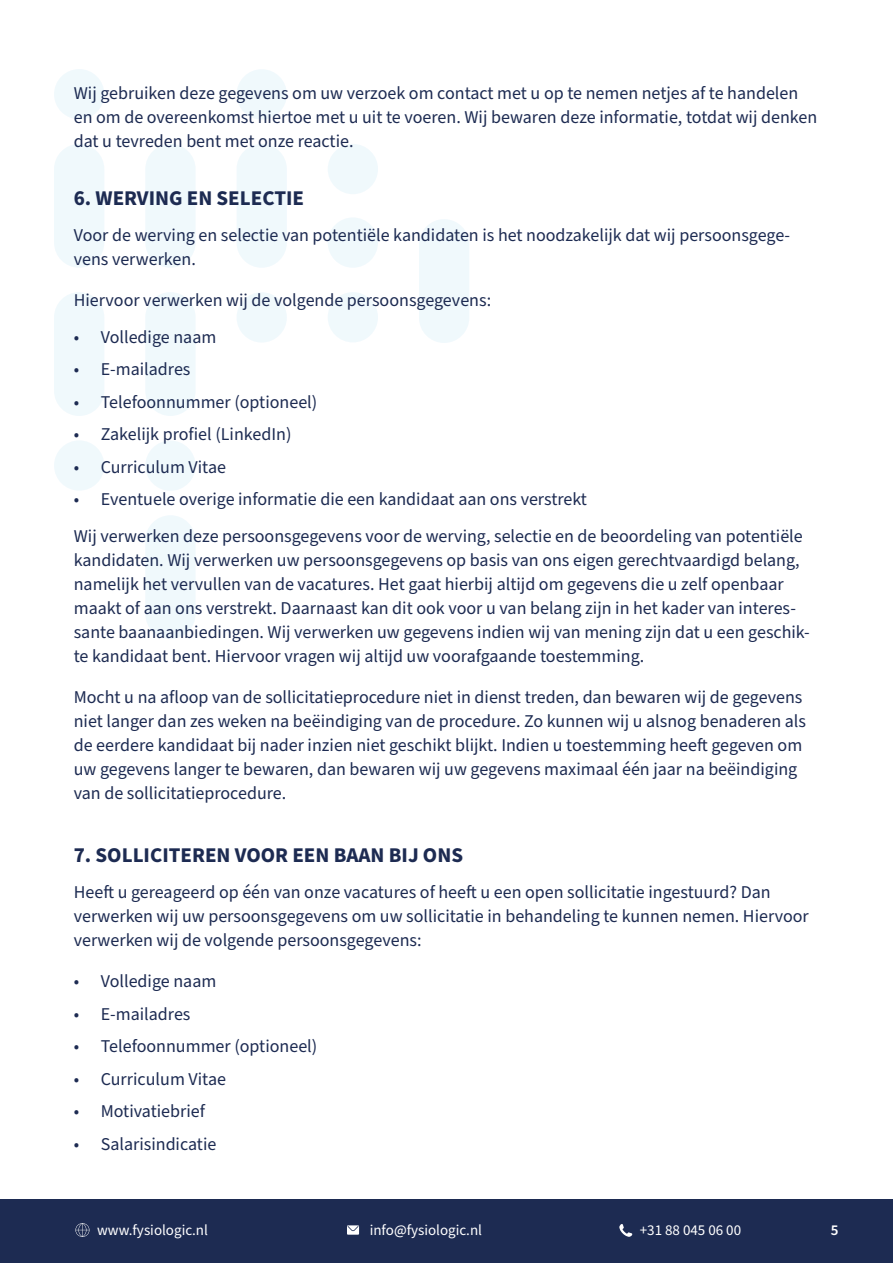
<style>
.page{position:relative;width:893px;height:1263px;background:#fff}
.page>*{position:absolute;margin:0;border:0;box-sizing:border-box;transform-origin:0 0}
.t1{font:700 21px "Source Sans Pro";color:#1d2b52}
.t2{font:18px/24px "Source Sans Pro";color:#1d2b52}
.t3{font:15px "Source Sans Pro";color:#fff}
.t4{font:600 15px "Source Sans Pro";color:#fff}
</style>
<div class="page">
<div style="left:419px;top:219px;width:50px;height:124px;background:#f0f9fc;border-radius:25px"></div>
<div style="left:328px;top:292px;width:50px;height:50px;background:#f0f9fc;border-radius:50%"></div>
<div style="left:328px;top:217px;width:50px;height:51px;background:#f0f9fc;border-radius:50%"></div>
<div style="left:328px;top:144px;width:50px;height:50px;background:#f0f9fc;border-radius:50%"></div>
<div style="left:237px;top:144px;width:50px;height:124px;background:#f0f9fc;border-radius:25px"></div>
<div style="left:237px;top:292px;width:50px;height:51px;background:#f0f9fc;border-radius:50%"></div>
<div style="left:237px;top:69px;width:50px;height:51px;background:#f0f9fc;border-radius:50%"></div>
<div style="left:145px;top:144px;width:51px;height:124px;background:#f0f9fc;border-radius:25px"></div>
<div style="left:145px;top:292px;width:51px;height:124px;background:#f0f9fc;border-radius:25px"></div>
<div style="left:145px;top:515px;width:51px;height:124px;background:#f0f9fc;border-radius:25px"></div>
<div style="left:145px;top:440px;width:51px;height:51px;background:#f0f9fc;border-radius:50%"></div>
<div style="left:54px;top:440px;width:50px;height:51px;background:#f0f9fc;border-radius:50%"></div>
<div style="left:54px;top:292px;width:50px;height:124px;background:#f0f9fc;border-radius:25px"></div>
<div style="left:54px;top:144px;width:50px;height:124px;background:#f0f9fc;border-radius:25px"></div>
<div style="left:54px;top:69px;width:50px;height:50px;background:#f0f9fc;border-radius:50%"></div>
<div style="left:0;top:1199px;width:893px;height:64px;background:#1d2b52"></div>
<svg style="left:619px;top:1224px;width:13px;height:13px"></svg>
<svg style="left:347px;top:1225px;width:12px;height:10px"></svg>
<svg style="left:75px;top:1223px;width:14px;height:14px"></svg>
<p class="t2" style="left:74px;top:82px;width:745px">Wij gebruiken deze gegevens om uw verzoek om contact met u op te nemen netjes af te handelen en om de overeenkomst hiertoe met u uit te voeren. Wij bewaren deze informatie, totdat wij denken dat u tevreden bent met onze reactie.</p>
<p class="t1" style="left:74px;top:184px;width:232px">6. WERVING EN SELECTIE</p>
<p class="t2" style="left:74px;top:224px;width:718px">Voor de werving en selectie van potentiële kandidaten is het noodzakelijk dat wij persoonsgege&shy;vens verwerken.</p>
<p class="t2" style="left:74px;top:289px;width:419px">Hiervoor verwerken wij de volgende persoonsgegevens:</p>
<p class="t2" style="left:74px;top:325px;width:144px">• Volledige naam</p>
<p class="t2" style="left:74px;top:358px;width:118px">• E-mailadres</p>
<p class="t2" style="left:74px;top:390px;width:245px">• Telefoonnummer (optioneel)</p>
<p class="t2" style="left:74px;top:423px;width:219px">• Zakelijk profiel (LinkedIn)</p>
<p class="t2" style="left:74px;top:455px;width:154px">• Curriculum Vitae</p>
<p class="t2" style="left:74px;top:482px;width:730px;line-height:36.8px">• Eventuele overige informatie die een kandidaat aan ons verstrekt<br>Wij verwerken deze persoonsgegevens voor de werving, selectie en de beoordeling van potentiële</p>
<p class="t2" style="left:74px;top:549px;width:737px">kandidaten. Wij verwerken uw persoonsgegevens op basis van ons eigen gerechtvaardigd belang, namelijk het vervullen van de vacatures. Het gaat hierbij altijd om gegevens die u zelf openbaar maakt of aan ons verstrekt. Daarnaast kan dit ook voor u van belang zijn in het kader van interes&shy;sante baanaanbiedingen. Wij verwerken uw gegevens indien wij van mening zijn dat u een geschik&shy;te kandidaat bent. Hiervoor vragen wij altijd uw voorafgaande toestemming.</p>
<p class="t2" style="left:74px;top:686px;width:734px">Mocht u na afloop van de sollicitatieprocedure niet in dienst treden, dan bewaren wij de gegevens niet langer dan zes weken na beëindiging van de procedure. Zo kunnen wij u alsnog benaderen als de eerdere kandidaat bij nader inzien niet geschikt blijkt. Indien u toestemming heeft gegeven om uw gegevens langer te bewaren, dan bewaren wij uw gegevens maximaal één jaar na beëindiging van de sollicitatieprocedure.</p>
<p class="t1" style="left:74px;top:841px;width:391px">7. SOLLICITEREN VOOR EEN BAAN BIJ ONS</p>
<p class="t2" style="left:74px;top:880px;width:737px">Heeft u gereageerd op één van onze vacatures of heeft u een open sollicitatie ingestuurd? Dan verwerken wij uw persoonsgegevens om uw sollicitatie in behandeling te kunnen nemen. Hiervoor verwerken wij de volgende persoonsgegevens:</p>
<p class="t2" style="left:74px;top:969px;width:144px">• Volledige naam</p>
<p class="t2" style="left:74px;top:1002px;width:118px">• E-mailadres</p>
<p class="t2" style="left:74px;top:1034px;width:245px">• Telefoonnummer (optioneel)</p>
<p class="t2" style="left:74px;top:1067px;width:154px">• Curriculum Vitae</p>
<p class="t2" style="left:74px;top:1100px;width:133px">• Motivatiebrief</p>
<p class="t2" style="left:74px;top:1132px;width:144px">• Salarisindicatie</p>
<p class="t3" style="left:97px;top:1220px;width:112px">www.fysiologic.nl</p>
<p class="t3" style="left:370px;top:1220px;width:114px">info@fysiologic.nl</p>
<p class="t3" style="left:640px;top:1220px;width:103px">+31 88 045 06 00</p>
<p class="t4" style="left:831px;top:1220px;width:9px">5</p>
</div>
